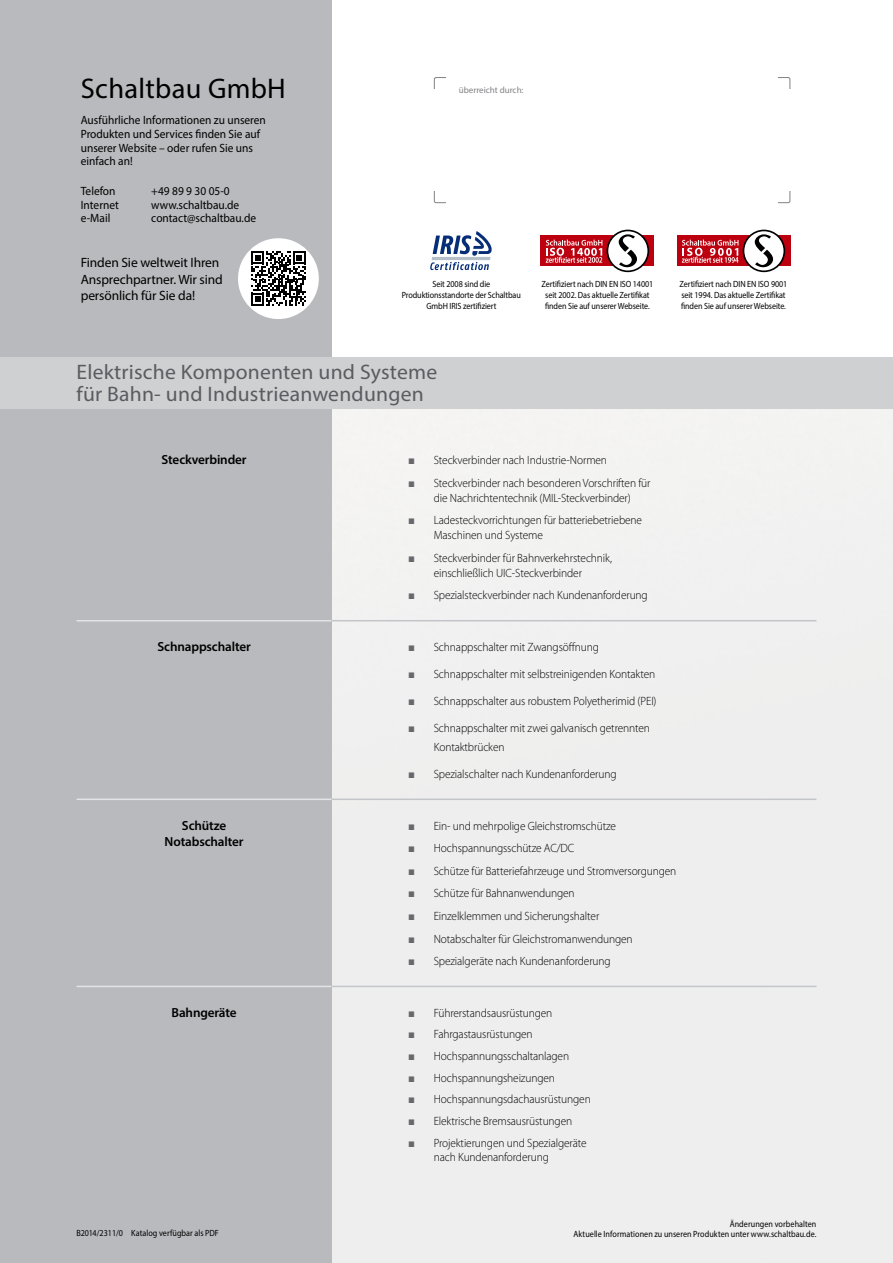
<style>
.page{position:relative;width:893px;height:1263px;background:#fff}
.page>*{position:absolute;margin:0;border:0;box-sizing:border-box;transform-origin:0 0}
.t1{font:28.5px "Myriad Pro";letter-spacing:.01em;color:#000}
.t2{font:21px/21.8px "Myriad Pro";letter-spacing:.01em;color:#5c5b60}
.t3{font:13.5px/16.2px "Myriad Pro";letter-spacing:-.01em;color:#000}
.t4{font:600 13.2px/16.2px "Myriad Pro";letter-spacing:-.01em;color:#000;text-align:center}
.t5{font:300 12px/15px "Myriad Pro";letter-spacing:-.01em;color:#000;scale:.95 1}
.t6{font:12px/13.8px "Myriad Pro";color:#000;scale:.95 1}
.t7{font:9px/10.8px "Myriad Pro";letter-spacing:-.01em;color:#000;text-align:center;scale:.9 1}
.t8{font:9px/10.8px "Myriad Pro";letter-spacing:.01em;color:#000;text-align:right;scale:.9 1}
.t9{font:9px "Myriad Pro";color:#818084}
.s1{font-family:"Arial";font-weight:400;color:#68676c}
</style>
<div class="page">
<div style="left:0;top:0;width:332px;height:1263px;background:#b8babd"></div>
<div style="left:0;top:357px;width:893px;height:51px;background:#ced0d2"></div>
<hr style="left:77px;top:620px;width:255px;height:1px;background:#e3e4e6">
<hr style="left:77px;top:798px;width:255px;height:2px;background:#e3e4e6">
<hr style="left:77px;top:986px;width:255px;height:1px;background:#e3e4e6">
<hr style="left:332px;top:620px;width:484px;height:1px;background:#c3c5c8">
<hr style="left:332px;top:798px;width:484px;height:2px;background:#c3c5c8">
<hr style="left:332px;top:986px;width:484px;height:1px;background:#c3c5c8">
<svg style="left:430px;top:231px;width:62px;height:39px"></svg>
<div style="left:540px;top:236px;width:114px;height:30px;background:#bc000f"></div>
<svg style="left:546px;top:230px;width:103px;height:42px"></svg>
<div style="left:676px;top:236px;width:114px;height:30px;background:#bc000f"></div>
<svg style="left:682px;top:230px;width:103px;height:42px"></svg>
<div style="left:238px;top:238px;width:81px;height:81px;background:#fff;border-radius:50%"></div>
<svg style="left:251px;top:251px;width:55px;height:55px"></svg>
<h1 class="t1" style="left:81px;top:71px;width:207px">Schaltbau GmbH</h1>
<p class="t6" style="left:81px;top:113px;width:196px">Ausführliche Informationen zu unseren<br>Produkten und Services finden Sie auf unserer Website – oder rufen Sie uns einfach an!</p>
<p class="t6" style="left:81px;top:184px;width:38px">Telefon</p>
<p class="t6" style="left:151px;top:184px;width:84px">+49 89 9 30 05-0</p>
<p class="t6" style="left:81px;top:197px;width:42px">Internet</p>
<p class="t6" style="left:151px;top:197px;width:94px">www.schaltbau.de</p>
<p class="t6" style="left:81px;top:211px;width:33px">e-Mail</p>
<p class="t6" style="left:151px;top:211px;width:112px">contact@schaltbau.de</p>
<p class="t3" style="left:81px;top:255px;width:143px">Finden Sie weltweit Ihren<br>Ansprechpartner. Wir sind persönlich für Sie da!</p>
<p class="t9" style="left:459px;top:84px;width:66px">überreicht durch:</p>
<p class="t7" style="left:402px;top:279px;width:134px">Seit 2008 sind die<br>Produktionsstandorte der Schaltbau<br>GmbH IRIS zertifiziert</p>
<p class="t7" style="left:541px;top:279px;width:126px">Zertifiziert nach DIN EN ISO 14001 seit 2002. Das aktuelle Zertifikat finden Sie auf unserer Webseite.</p>
<p class="t7" style="left:680px;top:279px;width:121px;text-align:left">Zertifiziert nach DIN EN ISO 9001 seit 1994. Das aktuelle Zertifikat finden Sie auf unserer Webseite.</p>
<h2 class="t2" style="left:77px;top:361px;width:362px">Elektrische Komponenten und Systeme für Bahn- und Industrieanwendungen</h2>
<p class="t4" style="left:162px;top:451px;width:87px">Steckverbinder</p>
<p class="t5" style="left:408px;top:453px;width:211px"><span class="s1">■</span> Steckverbinder nach Industrie-Normen</p>
<p class="t5" style="left:408px;top:475px;width:257px;text-align:center"><span class="s1">■</span> Steckverbinder nach besonderen Vorschriften für die Nachrichtentechnik (MIL-Steckverbinder)</p>
<p class="t5" style="left:434px;top:513px;width:221px;text-indent:-26px"><span class="s1">■</span> Ladesteckvorrichtungen für batteriebetriebene<br>Maschinen und Systeme</p>
<p class="t5" style="left:408px;top:550px;width:216px;text-align:center"><span class="s1">■</span> Steckverbinder für Bahnverkehrstechnik, einschließlich UIC-Steckverbinder</p>
<p class="t5" style="left:408px;top:588px;width:254px"><span class="s1">■</span> Spezialsteckverbinder nach Kundenanforderung</p>
<p class="t4" style="left:157px;top:638px;width:95px">Schnappschalter</p>
<p class="t5" style="left:408px;top:640px;width:202px"><span class="s1">■</span> Schnappschalter mit Zwangsöffnung</p>
<p class="t5" style="left:408px;top:667px;width:261px"><span class="s1">■</span> Schnappschalter mit selbstreinigenden Kontakten</p>
<p class="t5" style="left:408px;top:693px;width:263px"><span class="s1">■</span> Schnappschalter aus robustem Polyetherimid (PEI)</p>
<p class="t5" style="left:434px;top:718px;width:229px;line-height:19.4px;text-indent:-26px"><span class="s1">■</span> Schnappschalter mit zwei galvanisch getrennten<br>Kontaktbrücken</p>
<p class="t5" style="left:408px;top:767px;width:221px"><span class="s1">■</span> Spezialschalter nach Kundenanforderung</p>
<p class="t4" style="left:165px;top:817px;width:80px">Schütze<br>Notabschalter</p>
<p class="t5" style="left:408px;top:818px;width:220px"><span class="s1">■</span> Ein- und mehrpolige Gleichstromschütze</p>
<p class="t5" style="left:408px;top:841px;width:176px"><span class="s1">■</span> Hochspannungsschütze AC/DC</p>
<p class="t5" style="left:408px;top:863px;width:284px"><span class="s1">■</span> Schütze für Batteriefahrzeuge und Stromversorgungen</p>
<p class="t5" style="left:408px;top:886px;width:177px"><span class="s1">■</span> Schütze für Bahnanwendungen</p>
<p class="t5" style="left:408px;top:909px;width:203px"><span class="s1">■</span> Einzelklemmen und Sicherungshalter</p>
<p class="t5" style="left:408px;top:931px;width:238px"><span class="s1">■</span> Notabschalter für Gleichstromanwendungen</p>
<p class="t5" style="left:408px;top:954px;width:215px"><span class="s1">■</span> Spezialgeräte nach Kundenanforderung</p>
<p class="t4" style="left:171px;top:1004px;width:67px">Bahngeräte</p>
<p class="t5" style="left:408px;top:1005px;width:153px"><span class="s1">■</span> Führerstandsausrüstungen</p>
<p class="t5" style="left:408px;top:1027px;width:132px"><span class="s1">■</span> Fahrgastausrüstungen</p>
<p class="t5" style="left:408px;top:1049px;width:171px"><span class="s1">■</span> Hochspannungsschaltanlagen</p>
<p class="t5" style="left:408px;top:1070px;width:156px"><span class="s1">■</span> Hochspannungsheizungen</p>
<p class="t5" style="left:408px;top:1092px;width:194px"><span class="s1">■</span> Hochspannungsdachausrüstungen</p>
<p class="t5" style="left:408px;top:1114px;width:174px"><span class="s1">■</span> Elektrische Bremsausrüstungen</p>
<p class="t5" style="left:434px;top:1136px;width:163px;line-height:14.1px;text-indent:-26px"><span class="s1">■</span> Projektierungen und Spezialgeräte nach Kundenanforderung</p>
<p class="t7" style="left:77px;top:1228px;width:160px">B2014/2311/0 Katalog verfügbar als PDF</p>
<p class="t8" style="left:573px;top:1218px;width:271px">Änderungen vorbehalten<br>Aktuelle Informationen zu unseren Produkten unter www.schaltbau.de.</p>
</div>
